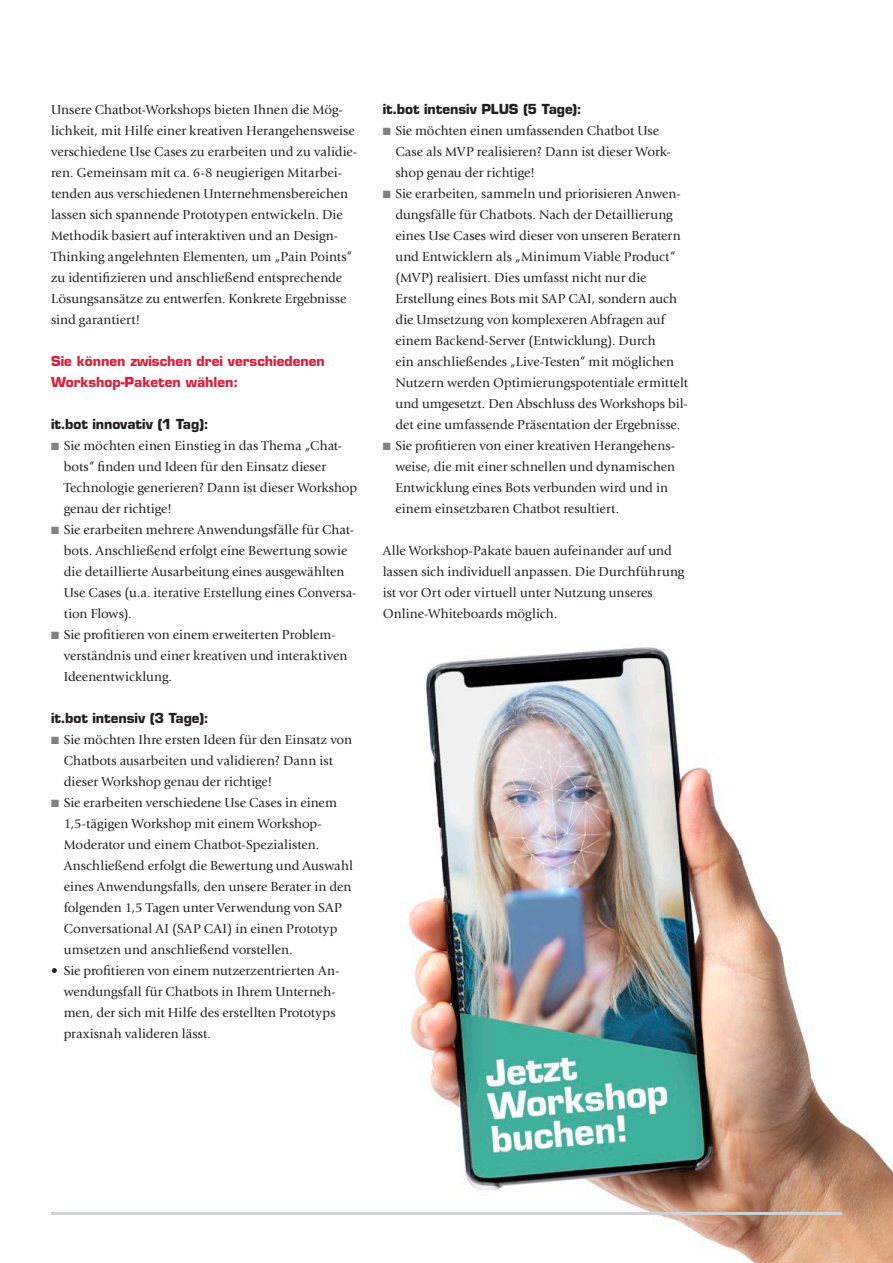
<style>
.page{position:relative;width:893px;height:1263px;background:#fff}
.page>*{position:absolute;margin:0;border:0;box-sizing:border-box;transform-origin:0 0}
.t1{font:13.5px/21px "Giovanni LTCE";letter-spacing:.005em;color:#231f20}
.t2{font:700 13.5px "Eurostile LTCE";letter-spacing:-.005em;color:#231f20}
.t3{font:700 13.5px/21px "Eurostile LTCE";color:#da1f3d}
.s1{color:#808285}
</style>
<div class="page">
<img style="left:401px;top:647px;width:492px;height:616px">
<hr style="left:51px;top:1212px;width:791px;height:3px;background:#d1d2d4">
<p class="t1" style="left:51px;top:99px;width:308px">Unsere Chatbot-Workshops bieten Ihnen die Mög&shy;lichkeit, mit Hilfe einer kreativen Herangehensweise verschiedene Use Cases zu erarbeiten und zu validie&shy;ren. Gemeinsam mit ca. 6-8 neugierigen Mitarbei&shy;tenden aus verschiedenen Unternehmensbereichen lassen sich spannende Prototypen entwickeln. Die Methodik basiert auf interaktiven und an Design-Thinking angelehnten Elementen, um „Pain Points“ zu identifizieren und anschließend entsprechende Lösungsansätze zu entwerfen. Konkrete Ergebnisse sind garantiert!</p>
<p class="t3" style="left:51px;top:351px;width:275px">Sie können zwischen drei verschiedenen<br>Workshop-Paketen wählen:</p>
<p class="t2" style="left:51px;top:416px;width:159px">it.bot innovativ (1 Tag):</p>
<p class="t1" style="left:64px;top:435px;width:295px;text-indent:-13px"><span class="s1">■</span> Sie möchten einen Einstieg in das Thema „Chat&shy;bots“ finden und Ideen für den Einsatz dieser Technologie generieren? Dann ist dieser Workshop genau der richtige!</p>
<p class="t1" style="left:64px;top:519px;width:294px;text-indent:-13px"><span class="s1">■</span> Sie erarbeiten mehrere Anwendungsfälle für Chat&shy;bots. Anschließend erfolgt eine Bewertung sowie die detaillierte Ausarbeitung eines ausgewählten Use Cases (u.a. iterative Erstellung eines Conversa&shy;tion Flows).</p>
<p class="t1" style="left:64px;top:624px;width:285px;text-indent:-13px"><span class="s1">■</span> Sie profitieren von einem erweiterten Problem&shy;verständnis und einer kreativen und interaktiven<br>Ideenentwicklung.</p>
<p class="t2" style="left:51px;top:710px;width:159px">it.bot intensiv (3 Tage):</p>
<p class="t1" style="left:64px;top:729px;width:290px;text-indent:-13px"><span class="s1">■</span> Sie möchten Ihre ersten Ideen für den Einsatz von<br>Chatbots ausarbeiten und validieren? Dann ist dieser Workshop genau der richtige!</p>
<p class="t1" style="left:64px;top:792px;width:291px;text-indent:-13px"><span class="s1">■</span> Sie erarbeiten verschiedene Use Cases in einem 1,5-tägigen Workshop mit einem Workshop-Moderator und einem Chatbot-Spezialisten.<br>Anschließend erfolgt die Bewertung und Auswahl eines Anwendungsfalls, den unsere Berater in den folgenden 1,5 Tagen unter Verwendung von SAP Conversational AI (SAP CAI) in einen Prototyp umsetzen und anschließend vorstellen.</p>
<p class="t1" style="left:64px;top:960px;width:277px;text-indent:-13px">• Sie profitieren von einem nutzerzentrierten An&shy;wendungsfall für Chatbots in Ihrem Unterneh&shy;men, der sich mit Hilfe des erstellten Prototyps praxisnah valideren lässt.</p>
<p class="t2" style="left:383px;top:101px;width:201px">it.bot intensiv PLUS (5 Tage):</p>
<p class="t1" style="left:395px;top:120px;width:277px;text-indent:-13px"><span class="s1">■</span> Sie möchten einen umfassenden Chatbot Use<br>Case als MVP realisieren? Dann ist dieser Work&shy;shop genau der richtige!</p>
<p class="t1" style="left:395px;top:183px;width:294px;text-indent:-13px"><span class="s1">■</span> Sie erarbeiten, sammeln und priorisieren Anwen&shy;dungsfälle für Chatbots. Nach der Detaillierung eines Use Cases wird dieser von unseren Beratern und Entwicklern als „Minimum Viable Product“ (MVP) realisiert. Dies umfasst nicht nur die Erstellung eines Bots mit SAP CAI, sondern auch die Umsetzung von komplexeren Abfragen auf einem Backend-Server (Entwicklung). Durch<br>ein anschließendes „Live-Testen“ mit möglichen Nutzern werden Optimierungspotentiale ermittelt und umgesetzt. Den Abschluss des Workshops bil&shy;det eine umfassende Präsentation der Ergebnisse.</p>
<p class="t1" style="left:395px;top:435px;width:281px;text-indent:-13px"><span class="s1">■</span> Sie profitieren von einer kreativen Herangehens&shy;weise, die mit einer schnellen und dynamischen Entwicklung eines Bots verbunden wird und in einem einsetzbaren Chatbot resultiert.</p>
<p class="t1" style="left:383px;top:540px;width:303px">Alle Workshop-Pakate bauen aufeinander auf und lassen sich individuell anpassen. Die Durchführung ist vor Ort oder virtuell unter Nutzung unseres Online-Whiteboards möglich.</p>
</div>
